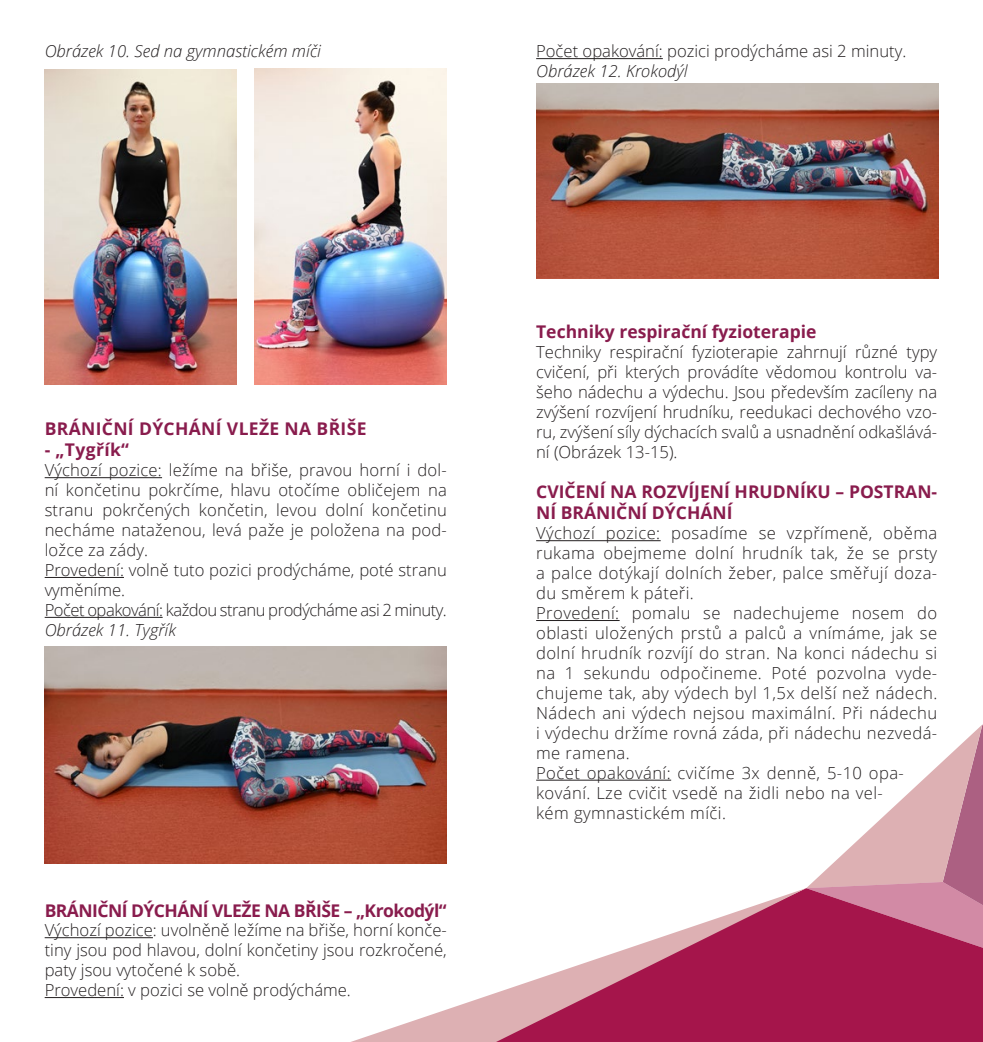
<style>
.page{position:relative;width:983px;height:1042px;background:#fff}
.page>*{position:absolute;margin:0;border:0;box-sizing:border-box;transform-origin:0 0}
.t1{font:700 17.5px/21px "Open Sans";color:#891c4d}
.t2{font:700 17.5px "Open Sans";letter-spacing:-.03em;color:#891c4d}
.t3{font:700 17.5px "Open Sans";letter-spacing:.02em;color:#891c4d}
.t4{font:300 16.62px/19.9px "Open Sans";color:#231f20;text-align:justify}
.t5{font:300 16.62px/19.9px "Open Sans";letter-spacing:.025em;color:#231f20}
.t6{font:italic 300 16.62px "Open Sans";color:#231f20}
.t7{font:300 16.62px "Open Sans";letter-spacing:-.03em;color:#231f20}
</style>
<div class="page">
<div style="left:806px;top:1007px;width:176px;height:35px;background:#a5154b"></div>
<svg style="left:806px;top:725px;width:176px;height:282px"></svg>
<svg style="left:351px;top:888px;width:455px;height:154px"></svg>
<hr style="left:45px;top:477px;width:117px;height:1px;background:#231f20">
<hr style="left:45px;top:577px;width:79px;height:1px;background:#231f20">
<hr style="left:45px;top:617px;width:118px;height:1px;background:#231f20">
<hr style="left:45px;top:937px;width:108px;height:1px;background:#231f20">
<hr style="left:45px;top:997px;width:79px;height:1px;background:#231f20">
<hr style="left:536px;top:58px;width:126px;height:1px;background:#231f20">
<hr style="left:536px;top:540px;width:124px;height:1px;background:#231f20">
<hr style="left:536px;top:620px;width:83px;height:1px;background:#231f20">
<hr style="left:536px;top:780px;width:135px;height:1px;background:#231f20">
<img style="left:45px;top:647px;width:401px;height:216px">
<img style="left:536px;top:83px;width:402px;height:196px">
<img style="left:45px;top:69px;width:191px;height:315px">
<img style="left:254px;top:69px;width:192px;height:315px">
<p class="t6" style="left:45px;top:40px;width:278px">Obrázek 10. Sed na gymnastickém míči</p>
<p class="t4" style="left:536px;top:41px;width:371px">Počet opakování: pozici prodýcháme asi 2 minuty.</p>
<p class="t6" style="left:536px;top:60px;width:153px">Obrázek 12. Krokodýl</p>
<p class="t3" style="left:45px;top:417px;width:323px">BRÁNIČNÍ DÝCHÁNÍ VLEŽE NA BŘIŠE</p>
<p class="t1" style="left:45px;top:439px;width:86px">- „Tygřík“</p>
<p class="t4" style="left:45px;top:460px;width:403px">Výchozí pozice: ležíme na břiše, pravou horní i dol&shy;ní končetinu pokrčíme, hlavu otočíme obličejem na stranu pokrčených končetin, levou dolní končetinu necháme nataženou, levá paže je položena na pod&shy;ložce za zády.</p>
<p class="t4" style="left:45px;top:560px;width:403px">Provedení: volně tuto pozici prodýcháme, poté stranu vyměníme.</p>
<p class="t7" style="left:45px;top:599px;width:403px">Počet opakování: každou stranu prodýcháme asi 2 minuty.</p>
<p class="t6" style="left:45px;top:618px;width:133px">Obrázek 11. Tygřík</p>
<p class="t2" style="left:45px;top:898px;width:403px">BRÁNIČNÍ DÝCHÁNÍ VLEŽE NA BŘIŠE – „Krokodýl“</p>
<p class="t4" style="left:45px;top:920px;width:403px">Výchozí pozice: uvolněně ležíme na břiše, horní konče&shy;tiny jsou pod hlavou, dolní končetiny jsou rozkročené, paty jsou vytočené k sobě.</p>
<p class="t4" style="left:45px;top:980px;width:308px">Provedení: v pozici se volně prodýcháme.</p>
<p class="t1" style="left:536px;top:320px;width:282px">Techniky respirační fyzioterapie</p>
<p class="t4" style="left:536px;top:341px;width:402px">Techniky respirační fyzioterapie zahrnují různé typy cvičení, při kterých provádíte vědomou kontrolu va&shy;šeho nádechu a výdechu. Jsou především zacíleny na zvýšení rozvíjení hrudníku, reedukaci dechového vzo&shy;ru, zvýšení síly dýchacích svalů a usnadnění odkašlává&shy;ní (Obrázek 13-15).</p>
<p class="t1" style="left:536px;top:481px;width:402px">CVIČENÍ NA ROZVÍJENÍ HRUDNÍKU – POSTRAN-<br>NÍ BRÁNIČNÍ DÝCHÁNÍ</p>
<p class="t4" style="left:536px;top:523px;width:402px">Výchozí pozice: posadíme se vzpřímeně, oběma rukama obejmeme dolní hrudník tak, že se prsty a palce dotýkají dolních žeber, palce směřují doza&shy;du směrem k páteři.</p>
<p class="t4" style="left:536px;top:603px;width:402px">Provedení: pomalu se nadechujeme nosem do oblasti uložených prstů a palců a vnímáme, jak se dolní hrudník rozvíjí do stran. Na konci nádechu si na 1 sekundu odpočineme. Poté pozvolna vyde&shy;chujeme tak, aby výdech byl 1,5x delší než nádech.<br>Nádech ani výdech nejsou maximální. Při nádechu i výdechu držíme rovná záda, při nádechu nezvedá&shy;me ramena.</p>
<p class="t5" style="left:536px;top:762px;width:369px">Počet opakování: cvičíme 3x denně, 5-10 opa&shy;kování. Lze cvičit vsedě na židli nebo na vel&shy;kém gymnastickém míči.</p>
</div>
